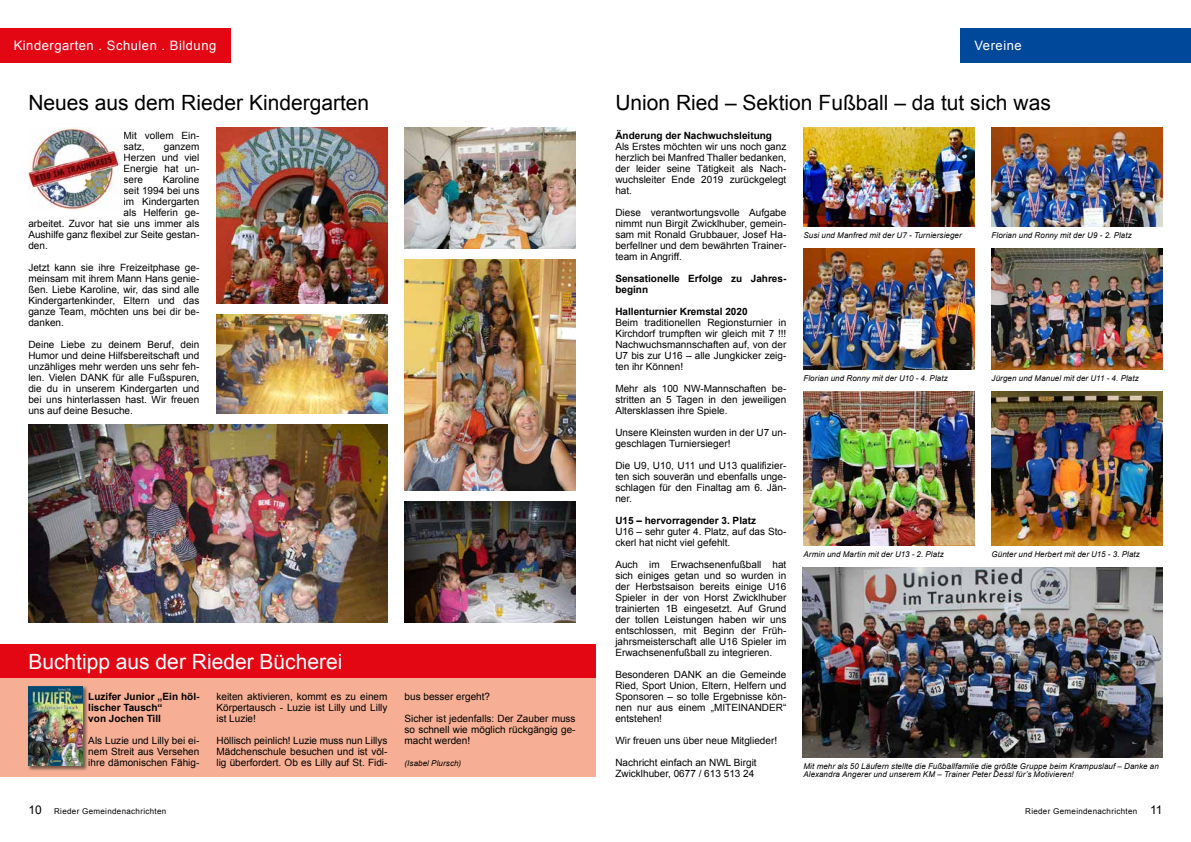
<style>
.page{position:relative;width:1191px;height:842px;background:#fff}
.page>*{position:absolute;margin:0;border:0;box-sizing:border-box;transform-origin:0 0}
.t1{font:21px "Arial";color:#000}
.t2{font:21px "Arial";color:#fff}
.t3{font:13px "Arial";letter-spacing:.04em;color:#fff}
.t4{font:12px "Arial";color:#000}
.t5{font:10px/11px "Arial";color:#000;text-align:justify}
.t6{font:700 10px/11px "Arial";color:#000}
.t7{font:italic 8px/8px "Arial";letter-spacing:.01em;color:#000}
.t8{font:8px "Arial";letter-spacing:.04em;color:#000}
.s1{font-size:12px}
</style>
<div class="page">
<div style="left:960px;top:28px;width:231px;height:34px;background:#00489a"></div>
<div style="left:0;top:28px;width:230px;height:34px;background:#e30613"></div>
<div style="left:0;top:677px;width:595px;height:99px;background:#f6af95"></div>
<div style="left:0;top:644px;width:595px;height:33px;background:#e30613"></div>
<div style="left:27px;top:685px;width:61px;height:86px;background:#000;opacity:.5"></div>
<img style="left:28px;top:686px;width:55px;height:79px">
<img style="left:404px;top:127px;width:171px;height:121px">
<img style="left:404px;top:259px;width:171px;height:231px">
<img style="left:216px;top:127px;width:171px;height:176px">
<img style="left:216px;top:314px;width:171px;height:99px">
<img style="left:404px;top:501px;width:171px;height:121px">
<img style="left:28px;top:424px;width:359px;height:198px">
<img style="left:28px;top:128px;width:91px;height:81px">
<img style="left:803px;top:127px;width:171px;height:99px">
<img style="left:991px;top:127px;width:171px;height:99px">
<img style="left:803px;top:248px;width:171px;height:121px">
<img style="left:991px;top:248px;width:171px;height:121px">
<img style="left:803px;top:391px;width:171px;height:154px">
<img style="left:991px;top:391px;width:171px;height:154px">
<img style="left:802px;top:567px;width:360px;height:190px">
<h2 class="t3" style="left:14px;top:37px;width:204px">Kindergarten . Schulen . Bildung</h2>
<h1 class="t1" style="left:28px;top:89px;width:342px">Neues aus dem Rieder Kindergarten</h1>
<p class="t5" style="left:124px;top:130px;width:77px">Mit vollem Ein&shy;satz,</p>
<p class="t5" style="left:124px;top:141px;width:77px;text-indent:40px">ganzem Herzen und viel Energie hat un&shy;sere</p>
<p class="t5" style="left:163px;top:174px;width:38px">Karoline</p>
<p class="t5" style="left:124px;top:185px;width:77px">seit 1994 bei uns</p>
<p class="t5" style="left:124px;top:196px;width:77px">im Kindergarten</p>
<p class="t5" style="left:124px;top:207px;width:77px">als Helferin ge-</p>
<p class="t5" style="left:28px;top:218px;width:173px">arbeitet. Zuvor hat sie uns immer als</p>
<p class="t5" style="left:28px;top:229px;width:173px">Aushilfe ganz flexibel zur Seite gestan-</p>
<p class="t5" style="left:28px;top:240px;width:21px">den.</p>
<p class="t5" style="left:28px;top:262px;width:173px">Jetzt kann sie ihre Freizeitphase ge&shy;meinsam mit ihrem Mann Hans genie&shy;ßen. Liebe Karoline, wir, das sind alle Kindergartenkinder, Eltern und das ganze Team, möchten uns bei dir be&shy;danken.</p>
<p class="t5" style="left:28px;top:339px;width:173px">Deine Liebe zu deinem Beruf, dein Humor und deine Hilfsbereitschaft und unzähliges mehr werden uns sehr feh&shy;len. Vielen DANK für alle Fußspuren, die du in unserem Kindergarten und bei uns hinterlassen hast. Wir freuen uns auf deine Besuche.</p>
<h1 class="t2" style="left:28px;top:648px;width:315px">Buchtipp aus der Rieder Bücherei</h1>
<p class="t6" style="left:88px;top:691px;width:113px">Luzifer Junior „Ein höl&shy;lischer Tausch“<br>von Jochen Till</p>
<p class="t5" style="left:88px;top:735px;width:113px">Als Luzie und Lilly bei ei&shy;nem Streit aus Versehen ihre dämonischen Fähig-</p>
<p class="t5" style="left:216px;top:691px;width:173px">keiten aktivieren, kommt es zu einem Körpertausch - Luzie ist Lilly und Lilly ist Luzie!</p>
<p class="t5" style="left:216px;top:735px;width:173px">Höllisch peinlich! Luzie muss nun Lillys Mädchenschule besuchen und ist völ&shy;lig überfordert. Ob es Lilly auf St. Fidi-</p>
<p class="t4" style="left:28px;top:801px;width:15px">10</p>
<p class="t8" style="left:54px;top:805px;width:114px">Rieder Gemeindenachrichten</p>
<p class="t5" style="left:404px;top:691px;width:87px">bus besser ergeht?</p>
<p class="t5" style="left:404px;top:713px;width:173px">Sicher ist jedenfalls: Der Zauber muss so schnell wie möglich rückgängig ge&shy;macht werden!</p>
<p class="t7" style="left:404px;top:759px;width:58px">(Isabel Plursch)</p>
<h2 class="t3" style="left:974px;top:37px;width:49px">Vereine</h2>
<h1 class="t1" style="left:615px;top:89px;width:437px">Union Ried – Sektion Fußball – da tut sich was</h1>
<p class="t6" style="left:615px;top:130px;width:158px">Änderung der Nachwuchsleitung</p>
<p class="t5" style="left:615px;top:141px;width:173px">Als Erstes möchten wir uns noch ganz herzlich bei Manfred Thaller bedanken, der leider seine Tätigkeit als Nach&shy;wuchsleiter Ende 2019 zurückgelegt hat.</p>
<p class="t5" style="left:615px;top:207px;width:173px">Diese verantwortungsvolle Aufgabe nimmt nun Birgit Zwicklhuber, gemein&shy;sam mit Ronald Grubbauer, Josef Ha&shy;berfellner und dem bewährten Trainer&shy;team in Angriff.</p>
<p class="t6" style="left:615px;top:273px;width:173px">Sensationelle Erfolge zu Jahres&shy;beginn</p>
<p class="t6" style="left:615px;top:306px;width:134px">Hallenturnier Kremstal 2020</p>
<p class="t5" style="left:615px;top:317px;width:173px">Beim traditionellen Regionsturnier in Kirchdorf trumpften wir gleich mit 7 !!!<br>Nachwuchsmannschaften auf, von der U7 bis zur U16 – alle Jungkicker zeig&shy;ten ihr Können!</p>
<p class="t5" style="left:615px;top:383px;width:173px">Mehr als 100 NW-Mannschaften be&shy;stritten an 5 Tagen in den jeweiligen Altersklassen ihre Spiele.</p>
<p class="t5" style="left:615px;top:427px;width:173px">Unsere Kleinsten wurden in der U7 un&shy;geschlagen Turniersieger!</p>
<p class="t5" style="left:615px;top:460px;width:173px">Die U9, U10, U11 und U13 qualifizier&shy;ten sich souverän und ebenfalls unge&shy;schlagen für den Finaltag am 6. Jän&shy;ner.</p>
<p class="t6" style="left:615px;top:515px;width:142px">U15 – hervorragender 3. Platz</p>
<p class="t5" style="left:615px;top:526px;width:173px">U16 – sehr guter 4. Platz, auf das Sto&shy;ckerl hat nicht viel gefehlt.</p>
<p class="t5" style="left:615px;top:559px;width:173px">Auch im Erwachsenenfußball hat sich einiges getan und so wurden in der Herbstsaison bereits einige U16<br>Spieler in der von Horst Zwicklhuber trainierten 1B eingesetzt. Auf Grund der tollen Leistungen haben wir uns entschlossen, mit Beginn der Früh&shy;jahrsmeisterschaft alle U16 Spieler im Erwachsenenfußball zu integrieren.</p>
<p class="t5" style="left:615px;top:669px;width:173px">Besonderen DANK an die Gemeinde Ried, Sport Union, Eltern, Helfern und Sponsoren – so tolle Ergebnisse kön&shy;nen nur aus einem „MITEINANDER“ entstehen!</p>
<p class="t5" style="left:615px;top:735px;width:163px">Wir freuen uns über neue Mitglieder!</p>
<p class="t5" style="left:615px;top:757px;width:143px">Nachricht einfach an NWL Birgit<br>Zwicklhuber, 0677 / 613 513 24</p>
<p class="t7" style="left:803px;top:231px;width:160px">Susi und Manfred mit der U7 - Turniersieger</p>
<p class="t7" style="left:991px;top:231px;width:142px">Florian und Ronny mit der U9 - 2. Platz</p>
<p class="t7" style="left:803px;top:374px;width:146px">Florian und Ronny mit der U10 - 4. Platz</p>
<p class="t7" style="left:991px;top:374px;width:149px">Jürgen und Manuel mit der U11 - 4. Platz</p>
<p class="t7" style="left:803px;top:550px;width:142px">Armin und Martin mit der U13 - 2. Platz</p>
<p class="t7" style="left:991px;top:550px;width:150px">Günter und Herbert mit der U15 - 3. Platz</p>
<p class="t7" style="left:803px;top:762px;width:357px">Mit mehr als 50 Läufern stellte die Fußballfamilie die größte Gruppe beim Krampuslauf – Danke an<br>Alexandra Angerer und unserem KM – Trainer Peter Dessl für’s Motivieren!</p>
<p class="t8" style="left:1025px;top:805px;width:139px">Rieder Gemeindenachrichten <span class="s1">11</span></p>
</div>
